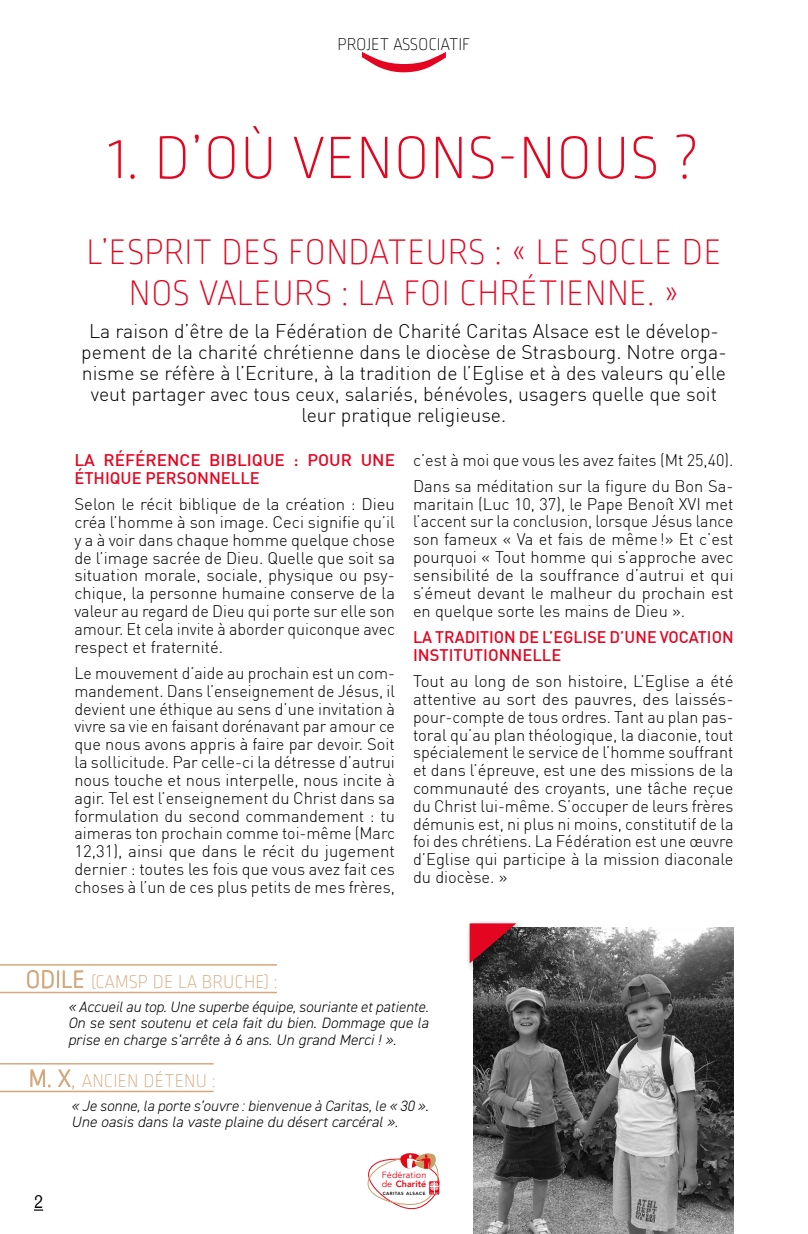
<style>
.page{position:relative;width:808px;height:1234px;background:#fff}
.page>*{position:absolute;margin:0;border:0;box-sizing:border-box;transform-origin:0 0}
.t1{font:200 63px "Ropa Soft Pro";letter-spacing:.01em;color:#e40521}
.t2{font:200 37.5px/40.5px "Ropa Soft Pro";letter-spacing:.01em;color:#e40521;text-align:center}
.t3{font:300 19.5px/21px "DIN";color:#000;text-align:center}
.t4{font:200 19.5px "Ropa Soft Pro";letter-spacing:.01em;color:#d4a87e}
.t5{font:200 18px "Ropa Soft Pro";color:#000}
.t6{font:18px "Gothic 720 BT Roman B";color:#000}
.t7{font:300 16.5px/17.9px "DIN";color:#000;text-align:justify}
.t8{font:500 16.5px/17.9px "DIN";color:#e40521}
.t9{font:500 16.5px/17.9px "DIN";color:#e40521;scale:1.04 1}
.t10{font:italic 300 15px/16.2px "DIN2014";letter-spacing:.01em;color:#000;text-align:justify}
.t11{font:9px/9.1px "Avenir LT";letter-spacing:.01em;color:#e30613}
.t12{font:800 4.5px "Avenir LT";letter-spacing:.1em;color:#000}
.s1{font-size:25.5px}
.s2{font-weight:800}
</style>
<div class="page">
<img style="left:474px;top:927px;width:259px;height:306px">
<hr style="left:0;top:991px;width:277px;height:2px;background:#d4a87e">
<hr style="left:0;top:963px;width:277px;height:2px;background:#d4a87e">
<hr style="left:0;top:1090px;width:214px;height:1px;background:#d4a87e">
<hr style="left:0;top:1062px;width:214px;height:2px;background:#d4a87e">
<div style="left:465px;top:919px;width:63px;height:55px;background:#000;opacity:.5"></div>
<svg style="left:470px;top:923px;width:46px;height:40px"></svg>
<svg style="left:362px;top:52px;width:84px;height:20px"></svg>
<svg style="left:367px;top:1153px;width:73px;height:55px"></svg>
<p class="t5" style="left:338px;top:35px;width:134px">PROJET ASSOCIATIF</p>
<h1 class="t1" style="left:109px;top:125px;width:592px">1. D’OÙ VENONS-NOUS ?</h1>
<h2 class="t2" style="left:86px;top:234px;width:637px">L’ESPRIT DES FONDATEURS : « LE SOCLE DE<br>NOS VALEURS : LA FOI CHRÉTIENNE. »</h2>
<p class="t3" style="left:81px;top:320px;width:647px">La raison d’être de la Fédération de Charité Caritas Alsace est le dévelop&shy;pement de la charité chrétienne dans le diocèse de Strasbourg. Notre orga&shy;nisme se réfère à l’Ecriture, à la tradition de l’Eglise et à des valeurs qu’elle veut partager avec tous ceux, salariés, bénévoles, usagers quelle que soit leur pratique religieuse.</p>
<p class="t9" style="left:74px;top:450px;width:310px">LA RÉFÉRENCE BIBLIQUE : POUR UNE<br>ÉTHIQUE PERSONNELLE</p>
<p class="t7" style="left:74px;top:495px;width:322px">Selon le récit biblique de la création : Dieu créa l’homme à son image. Ceci signifie qu’il y a à voir dans chaque homme quelque chose de l’image sacrée de Dieu. Quelle que soit sa situation morale, sociale, physique ou psy&shy;chique, la personne humaine conserve de la valeur au regard de Dieu qui porte sur elle son amour. Et cela invite à aborder quiconque avec respect et fraternité.</p>
<p class="t7" style="left:74px;top:663px;width:322px">Le mouvement d’aide au prochain est un com&shy;mandement. Dans l’enseignement de Jésus, il devient une éthique au sens d’une invitation à vivre sa vie en faisant dorénavant par amour ce que nous avons appris à faire par devoir. Soit la sollicitude. Par celle-ci la détresse d’autrui nous touche et nous interpelle, nous incite à agir. Tel est l’enseignement du Christ dans sa formulation du second commandement : tu aimeras ton prochain comme toi-même (Marc 12,31), ainsi que dans le récit du jugement dernier : toutes les fois que vous avez fait ces choses à l’un de ces plus petits de mes frères,</p>
<p class="t7" style="left:413px;top:446px;width:322px;line-height:26.2px">c’est à moi que vous les avez faites (Mt 25,40).<br>Dans sa méditation sur la figure du Bon Sa-</p>
<p class="t7" style="left:413px;top:494px;width:322px">maritain (Luc 10, 37), le Pape Benoît XVI met l’accent sur la conclusion, lorsque Jésus lance son fameux « Va et fais de même!» Et c’est pourquoi « Tout homme qui s’approche avec sensibilité de la souffrance d’autrui et qui s’émeut devant le malheur du prochain est en quelque sorte les mains de Dieu ».</p>
<p class="t8" style="left:413px;top:627px;width:322px">LA TRADITION DE L’EGLISE D’UNE VOCATION<br>INSTITUTIONNELLE</p>
<p class="t7" style="left:413px;top:672px;width:322px">Tout au long de son histoire, L’Eglise a été attentive au sort des pauvres, des laissés&shy;pour-compte de tous ordres. Tant au plan pas&shy;toral qu’au plan théologique, la diaconie, tout spécialement le service de l’homme souffrant et dans l’épreuve, est une des missions de la communauté des croyants, une tâche reçue du Christ lui-même. S’occuper de leurs frères démunis est, ni plus ni moins, constitutif de la foi des chrétiens. La Fédération est une œuvre d’Eglise qui participe à la mission diaconale du diocèse. »</p>
<p class="t4" style="left:26px;top:970px;width:254px"><span class="s1">ODILE</span> (CAMSP DE LA BRUCHE) :</p>
<p class="t10" style="left:68px;top:998px;width:362px">« Accueil au top. Une superbe équipe, souriante et patiente.<br>On se sent soutenu et cela fait du bien. Dommage que la prise en charge s’arrête à 6 ans. Un grand Merci ! ».</p>
<p class="t4" style="left:29px;top:1069px;width:188px"><span class="s1">M. X,</span> ANCIEN DÉTENU :</p>
<p class="t10" style="left:71px;top:1097px;width:359px">« Je sonne, la porte s’ouvre : bienvenue à Caritas, le « 30 ».<br>Une oasis dans la vaste plaine du désert carcéral ».</p>
<p class="t6" style="left:34px;top:1190px;width:11px">2</p>
<p class="t11" style="left:382px;top:1170px;width:46px">Fédération de <span class="s2">Charité</span></p>
<p class="t12" style="left:383px;top:1190px;width:44px">CARITAS ALSACE</p>
</div>
